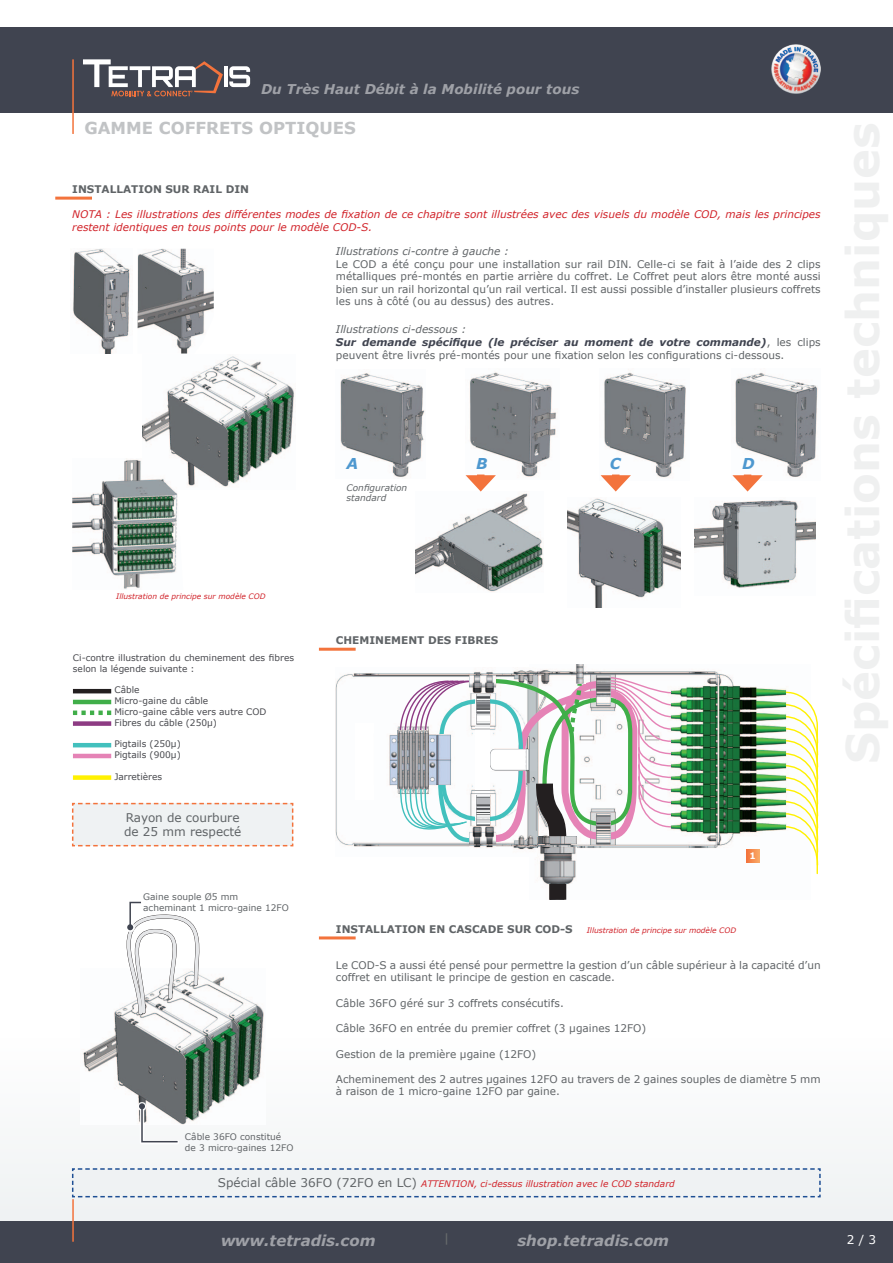
<style>
.page{position:relative;width:893px;height:1263px;background:#fff}
.page>*{position:absolute;margin:0;border:0;box-sizing:border-box;transform-origin:0 0}
.t1{font:700 16.5px "Verdana";color:#c1c3c5}
.t2{font:italic 700 15px "Verdana";color:#fff}
.t3{font:italic 700 15px "Verdana";color:#4e98cf}
.t4{font:italic 700 13.5px "Verdana";color:#fff}
.t5{font:12px/14.4px "Verdana";color:#606467}
.t6{font:12px "Verdana";color:#fff}
.t7{font:10.5px/12.6px "Verdana";color:#606467}
.t8{font:italic 10.5px/12.6px "Verdana";color:#d1232a}
.t9{font:700 10.5px "Verdana";color:#606467}
.t10{font:italic 10.5px "Verdana";color:#606467}
.t11{font:9px/10.8px "Verdana";color:#48494e}
.t12{font:9px/10.8px "Verdana";color:#606467}
.t13{font:italic 9px "Verdana";color:#d1232a}
.t14{font:italic 9px/10.8px "Verdana";color:#606467}
.t15{font:700 9px "Verdana";color:#fff}
.t16{font:italic 7.5px "Verdana";color:#d1232a}
.s1{font-style:italic}
.s2{font-weight:700;font-style:italic;color:#404450}
.s3{font-style:normal;font-size:12px;color:#606467}
</style>
<div class="page">
<div style="left:0;top:28px;width:893px;height:85px;background:#404450"></div>
<div style="left:0;top:1220px;width:893px;height:43px;background:#404450"></div>
<div style="left:0;top:1037px;width:893px;height:183px;background:#f7f8f9"></div>
<hr style="left:72px;top:1199px;width:2px;height:43px;background:#f3733c">
<svg style="left:446px;top:1233px;width:1px;height:12px"></svg>
<hr style="left:72px;top:59px;width:2px;height:75px;background:#f3733c">
<hr style="left:224px;top:66px;width:3px;height:21px;background:#fff">
<svg style="left:229px;top:66px;width:21px;height:21px"></svg>
<svg style="left:83px;top:59px;width:140px;height:37px"></svg>
<img style="left:772px;top:44px;width:48px;height:49px">
<hr style="left:319px;top:936px;width:37px;height:3px;background:#f3733c">
<img style="left:83px;top:976px;width:181px;height:149px">
<div style="left:136px;top:1102px;width:43px;height:43px;background:#fff"></div>
<svg style="left:139px;top:1103px;width:40px;height:40px"></svg>
<svg style="left:103px;top:901px;width:109px;height:116px"></svg>
<svg style="left:71px;top:1168px;width:750px;height:30px"></svg>
<img style="left:537px;top:669px;width:250px;height:231px">
<img style="left:336px;top:670px;width:201px;height:177px">
<img style="left:373px;top:724px;width:26px;height:75px">
<img style="left:356px;top:724px;width:17px;height:75px">
<hr style="left:73px;top:689px;width:38px;height:4px;background:#231f20">
<hr style="left:73px;top:700px;width:38px;height:4px;background:#40ae49">
<svg style="left:73px;top:710px;width:38px;height:5px"></svg>
<div style="left:73px;top:721px;width:38px;height:5px;background:#8d3b83"></div>
<hr style="left:73px;top:743px;width:38px;height:4px;background:#42c0bd">
<hr style="left:73px;top:754px;width:38px;height:4px;background:#e583b6">
<div style="left:73px;top:775px;width:38px;height:5px;background:#fff101"></div>
<hr style="left:319px;top:648px;width:37px;height:3px;background:#f3733c">
<svg style="left:72px;top:802px;width:222px;height:45px"></svg>
<img style="left:142px;top:356px;width:154px;height:131px">
<img style="left:72px;top:458px;width:111px;height:131px">
<img style="left:72px;top:249px;width:58px;height:104px">
<img style="left:138px;top:249px;width:76px;height:104px">
<hr style="left:55px;top:197px;width:37px;height:3px;background:#f3733c">
<img style="left:568px;top:498px;width:113px;height:109px">
<img style="left:416px;top:491px;width:127px;height:101px">
<img style="left:340px;top:373px;width:85px;height:105px">
<img style="left:465px;top:372px;width:92px;height:105px">
<img style="left:600px;top:372px;width:86px;height:106px">
<img style="left:735px;top:372px;width:83px;height:105px">
<img style="left:694px;top:500px;width:122px;height:88px">
<div style="left:744px;top:474px;width:7px;height:7px;background:#f7bda4"></div>
<svg style="left:732px;top:475px;width:31px;height:16px"></svg>
<div style="left:612px;top:474px;width:7px;height:7px;background:#f7bda4"></div>
<svg style="left:601px;top:475px;width:30px;height:16px"></svg>
<div style="left:477px;top:474px;width:7px;height:7px;background:#f7bda4"></div>
<svg style="left:466px;top:475px;width:30px;height:16px"></svg>
<svg style="left:786px;top:691px;width:33px;height:184px"></svg>
<div style="left:549px;top:882px;width:17px;height:18px;background:#231f20"></div>
<svg style="left:399px;top:676px;width:273px;height:179px"></svg>
<img style="left:596px;top:669px;width:14px;height:231px">
<img style="left:572px;top:665px;width:14px;height:18px">
<img style="left:539px;top:836px;width:38px;height:47px">
<img style="left:672px;top:669px;width:114px;height:231px">
<img style="left:490px;top:749px;width:47px;height:21px">
<img style="left:470px;top:670px;width:26px;height:22px">
<img style="left:476px;top:694px;width:14px;height:132px">
<img style="left:436px;top:735px;width:14px;height:50px">
<img style="left:470px;top:827px;width:26px;height:28px">
<img style="left:398px;top:731px;width:31px;height:58px">
<svg style="left:746px;top:849px;width:13px;height:13px"></svg>
<p class="t4" style="left:261px;top:80px;width:320px">Du Très Haut Débit à la Mobilité pour tous</p>
<h1 class="t1" style="left:84px;top:116px;width:135px">GAMME COFFRETS</h1>
<h1 class="t1" style="left:259px;top:116px;width:86px">OPTIQUES</h1>
<p class="t9" style="left:72px;top:182px;width:9px">INSTALLATI</p>
<p class="t9" style="left:144px;top:182px;width:58px">ON SUR RAIL</p>
<p class="t9" style="left:226px;top:182px;width:9px">DIN</p>
<p class="t8" style="left:72px;top:208px;width:750px">NOTA : Les illustrations des différentes modes de fixation de ce chapitre sont illustrées avec des visuels du modèle COD, mais les principes restent identiques en tous points pour le modèle COD-S.</p>
<p class="t10" style="left:336px;top:244px;width:174px">Illustrations ci-contre à gauche :</p>
<p class="t7" style="left:336px;top:257px;width:486px;text-align:justify">Le COD a été conçu pour une installation sur rail DIN. Celle-ci se fait à l’aide des 2 clips métalliques pré-montés en partie arrière du coffret. Le Coffret peut alors être monté aussi bien sur un rail horizontal qu’un rail vertical. Il est aussi possible d’installer plusieurs coffrets les uns à côté (ou au dessus) des autres.</p>
<p class="t7" style="left:336px;top:323px;width:486px"><span class="s1">Illustrations ci-dessous :<br></span><span class="s2">Sur demande spécifique (le préciser au moment de votre commande)</span>, les clips peuvent être livrés pré-montés pour une fixation selon les configurations ci-dessous.</p>
<h2 class="t3" style="left:347px;top:453px;width:13px">A</h2>
<p class="t14" style="left:347px;top:482px;width:62px">Configuration standard</p>
<h2 class="t3" style="left:476px;top:453px;width:13px">B</h2>
<h2 class="t3" style="left:610px;top:453px;width:12px">C</h2>
<h2 class="t3" style="left:742px;top:453px;width:14px">D</h2>
<p class="t16" style="left:116px;top:591px;width:151px">Illustration de principe sur modèle COD</p>
<p class="t11" style="left:73px;top:652px;width:223px">Ci-contre illustration du cheminement des fibres selon la légende suivante :</p>
<p class="t11" style="left:114px;top:685px;width:154px">Câble<br>Micro-gaine du câble<br>Micro-gaine câble vers autre COD<br>Fibres du câble (250µ)</p>
<p class="t11" style="left:114px;top:739px;width:68px">Pigtails (250µ)<br>Pigtails (900µ)</p>
<p class="t11" style="left:114px;top:771px;width:49px">Jarretières</p>
<p class="t5" style="left:124px;top:810px;width:119px">Rayon de courbure de 25 mm respecté</p>
<p class="t12" style="left:143px;top:891px;width:147px">Gaine souple Ø5 mm acheminant 1 micro-gaine 12FO</p>
<p class="t12" style="left:185px;top:1131px;width:110px">Câble 36FO constitué de 3 micro-gaines 12FO</p>
<p class="t9" style="left:336px;top:633px;width:42px">CHEMINE</p>
<p class="t9" style="left:391px;top:633px;width:19px">MENT</p>
<p class="t9" style="left:428px;top:633px;width:9px">DES</p>
<p class="t9" style="left:455px;top:633px;width:29px">FIBRES</p>
<p class="t15" style="left:749px;top:849px;width:8px">1</p>
<p class="t9" style="left:336px;top:921px;width:9px">INSTALLATI</p>
<p class="t9" style="left:408px;top:921px;width:81px">ON EN CASCADE</p>
<p class="t9" style="left:507px;top:921px;width:67px">SUR COD-S</p>
<p class="t7" style="left:336px;top:959px;width:486px">Le COD-S a aussi été pensé pour permettre la gestion d’un câble supérieur à la capacité d’un coffret en utilisant le principe de gestion en cascade.</p>
<p class="t7" style="left:336px;top:997px;width:229px">Câble 36FO géré sur 3 coffrets consécutifs.</p>
<p class="t7" style="left:336px;top:1022px;width:312px">Câble 36FO en entrée du premier coffret (3 µgaines 12FO)</p>
<p class="t7" style="left:336px;top:1047px;width:202px">Gestion de la première µgaine (12FO)</p>
<p class="t7" style="left:336px;top:1073px;width:486px">Acheminement des 2 autres µgaines 12FO au travers de 2 gaines souples de diamètre 5 mm à raison de 1 micro-gaine 12FO par gaine.</p>
<p class="t16" style="left:587px;top:925px;width:151px">Illustration de principe sur modèle COD</p>
<p class="t13" style="left:218px;top:1178px;width:458px"><span class="s3">Spécial câble 36FO (72FO en LC)</span> ATTENTION, ci-dessus illustration avec le COD standard</p>
<h2 class="t2" style="left:220px;top:1230px;width:157px">www.tetradis.com</h2>
<h2 class="t2" style="left:517px;top:1230px;width:153px">shop.tetradis.com</h2>
<p class="t6" style="left:847px;top:1231px;width:31px">2 / 3</p>
</div>
